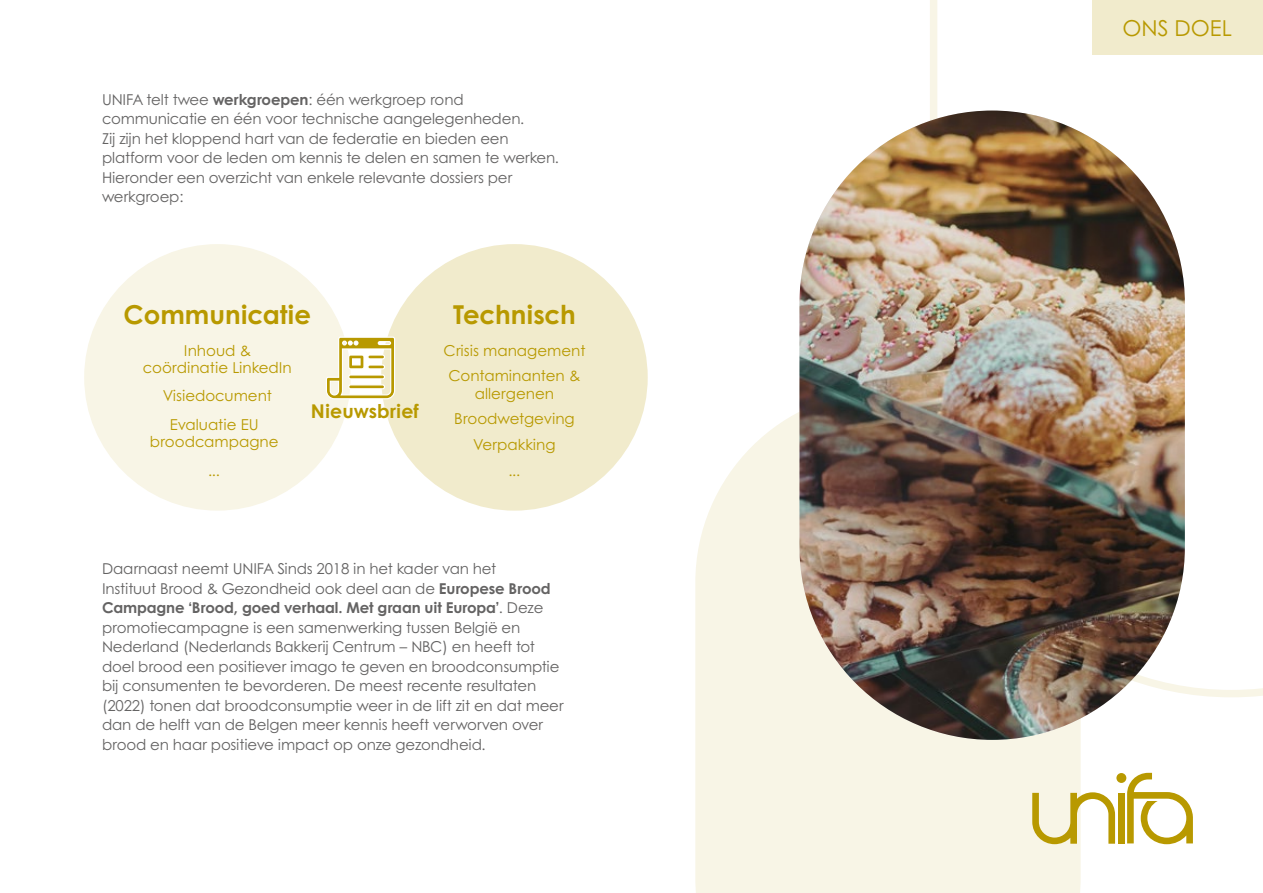
<style>
.page{position:relative;width:1263px;height:893px;background:#fff}
.page>*{position:absolute;margin:0;border:0;box-sizing:border-box;transform-origin:0 0}
.t1{font:700 26.1px "Century Gothic";color:#b89900}
.t2{font:21.9px "Century Gothic";color:#b89900}
.t3{font:700 19.05px "Century Gothic";color:#b89900}
.t4{font:15.15px/17.7px "Century Gothic";color:#b89900;text-align:center}
.t5{font:15px/19.5px "Century Gothic";letter-spacing:-.01em;color:#646363}
.s1{font-weight:700}
</style>
<div class="page">
<div style="left:84px;top:244px;width:267px;height:267px;background:#f8f5e6;border-radius:50%"></div>
<div style="left:381px;top:244px;width:267px;height:267px;background:#f1ebcc;border-radius:50%"></div>
<svg style="left:326px;top:336px;width:69px;height:64px"></svg>
<hr style="left:368px;top:355px;width:16px;height:4px;background:#b89900;border-radius:2px">
<div style="left:367px;top:354px;width:18px;height:5px;border:1px solid #fff;border-radius:2px"></div>
<hr style="left:368px;top:365px;width:16px;height:4px;background:#b89900;border-radius:2px">
<div style="left:367px;top:364px;width:18px;height:5px;border:1px solid #fff;border-radius:2px"></div>
<div style="left:695px;top:412px;width:386px;height:481px;background:#f8f5e6"></div>
<svg style="left:930px;top:0;width:333px;height:697px"></svg>
<img style="left:799px;top:111px;width:386px;height:629px;border-radius:193px">
<svg style="left:1032px;top:792px;width:83px;height:52px"></svg>
<svg style="left:1127px;top:773px;width:66px;height:71px"></svg>
<div style="left:1118px;top:793px;width:7px;height:50px;background:#b89900"></div>
<div style="left:1116px;top:773px;width:10px;height:10px;background:#b89900;border-radius:50%"></div>
<p class="t5" style="left:102px;top:89px;width:458px">UNIFA telt twee <span class="s1">werkgroepen</span>: één werkgroep rond communicatie en één voor technische aangelegenheden.<br>Zij zijn het kloppend hart van de federatie en bieden een platform voor de leden om kennis te delen en samen te werken.<br>Hieronder een overzicht van enkele relevante dossiers per werkgroep:</p>
<h1 class="t1" style="left:124px;top:297px;width:189px">Communicatie</h1>
<h1 class="t1" style="left:453px;top:297px;width:124px">Technisch</h1>
<p class="t4" style="left:143px;top:341px;width:150px">Inhoud &amp; coördinatie LinkedIn</p>
<p class="t4" style="left:443px;top:341px;width:144px">Crisis management</p>
<p class="t4" style="left:454px;top:406px;width:122px;line-height:25.7px">Broodwetgeving<br>Verpakking</p>
<p class="t4" style="left:449px;top:366px;width:133px">Contaminanten &amp;</p>
<p class="t4" style="left:163px;top:387px;width:111px">Visiedocument</p>
<p class="t4" style="left:475px;top:384px;width:81px">allergenen</p>
<p class="t4" style="left:150px;top:415px;width:130px">Evaluatie EU broodcampagne</p>
<p class="t4" style="left:208px;top:461px;width:13px">...</p>
<p class="t4" style="left:509px;top:461px;width:13px">...</p>
<p class="t3" style="left:311px;top:399px;width:110px">Nieuwsbrief</p>
<p class="t5" style="left:102px;top:559px;width:463px">Daarnaast neemt UNIFA Sinds 2018 in het kader van het<br>Instituut Brood &amp; Gezondheid ook deel aan de <span class="s1">Europese Brood Campagne ‘Brood, goed verhaal. Met graan uit Europa’</span>. Deze promotiecampagne is een samenwerking tussen België en Nederland (Nederlands Bakkerij Centrum – NBC) en heeft tot doel brood een positiever imago te geven en broodconsumptie bij consumenten te bevorderen. De meest recente resultaten (2022) tonen dat broodconsumptie weer in de lift zit en dat meer dan de helft van de Belgen meer kennis heeft verworven over brood en haar positieve impact op onze gezondheid.</p>
<h2 class="t2" style="left:1122px;top:14px;width:111px">ONS DOEL</h2>
</div>
